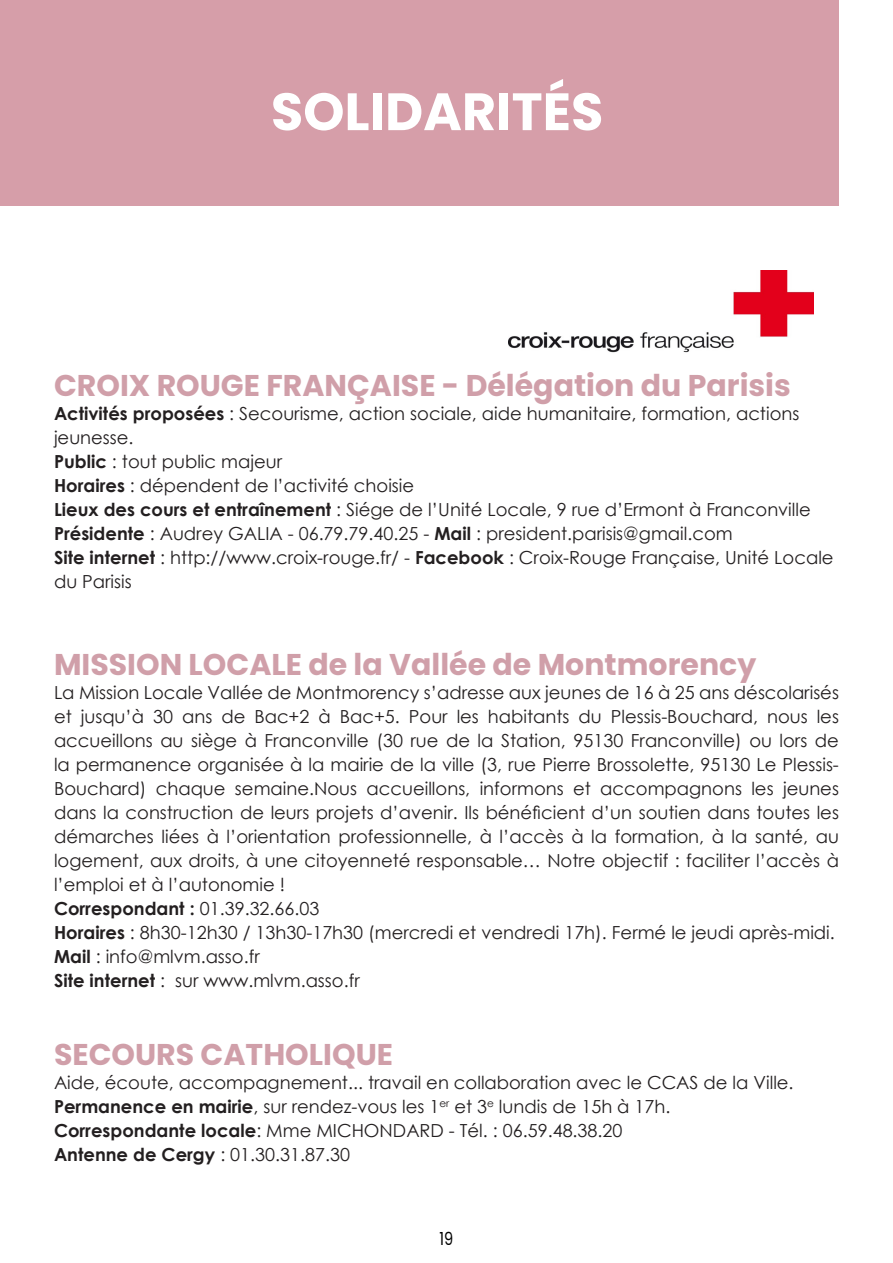
<style>
.page{position:relative;width:893px;height:1263px;background:#fff}
.page>*{position:absolute;margin:0;border:0;box-sizing:border-box;transform-origin:0 0}
.t1{font:700 52.5px "Poppins";color:#fff}
.t2{font:700 30px "Poppins";color:#d09fa9}
.t3{font:18px/24px "Century Gothic";color:#231f20}
.t4{font:700 18px "Century Gothic";color:#231f20}
.t5{font:18px "Poppins";color:#000001;scale:.81 1}
.s1{font-weight:700}
.s2{font-weight:400}
</style>
<div class="page">
<img style="left:508px;top:271px;width:305px;height:82px">
<div style="left:0;top:0;width:839px;height:205px;background:#d69ea9"></div>
<p class="t1" style="left:271px;top:81px;width:334px">SOLIDARITÉS</p>
<p class="t2" style="left:54px;top:368px;width:738px">CROIX ROUGE FRANÇAISE - Délégation du Parisis</p>
<p class="t3" style="left:54px;top:401px;width:747px"><span class="s1">Activités proposées</span> : Secourisme, action sociale, aide humanitaire, formation, actions jeunesse.</p>
<p class="t3" style="left:54px;top:449px;width:230px"><span class="s1">Public</span> : tout public majeur</p>
<p class="t3" style="left:54px;top:473px;width:362px"><span class="s1">Horaires</span> : dépendent de l’activité choisie</p>
<p class="t3" style="left:54px;top:497px;width:758px"><span class="s1">Lieux des cours et entraînement</span> : Siége de l’Unité Locale, 9 rue d’Ermont à Franconville</p>
<p class="t3" style="left:54px;top:521px;width:680px"><span class="s1">Présidente</span> : Audrey GALIA - 06.79.79.40.25 - <span class="s1">Mail</span> : president.parisis@gmail.com</p>
<p class="t3" style="left:54px;top:545px;width:781px"><span class="s1">Site internet</span> : http://www.croix-rouge.fr/ - <span class="s1">Facebook</span> : Croix-Rouge Française, Unité Locale du Parisis</p>
<p class="t2" style="left:54px;top:647px;width:704px">MISSION LOCALE de la Vallée de Montmorency</p>
<p class="t3" style="left:54px;top:680px;width:786px;text-align:justify">La Mission Locale Vallée de Montmorency s’adresse aux jeunes de 16 à 25 ans déscolarisés et jusqu’à 30 ans de Bac+2 à Bac+5. Pour les habitants du Plessis-Bouchard, nous les accueillons au siège à Franconville (30 rue de la Station, 95130 Franconville) ou lors de la permanence organisée à la mairie de la ville (3, rue Pierre Brossolette, 95130 Le Plessis-Bouchard) chaque semaine.Nous accueillons, informons et accompagnons les jeunes dans la construction de leurs projets d’avenir. Ils bénéficient d’un soutien dans toutes les démarches liées à l’orientation professionnelle, à l’accès à la formation, à la santé, au logement, aux droits, à une citoyenneté responsable… Notre objectif : faciliter l’accès à l’emploi et à l’autonomie !</p>
<p class="t4" style="left:54px;top:895px;width:267px">Correspondant : <span class="s2">01.39.32.66.03</span></p>
<p class="t3" style="left:54px;top:920px;width:782px"><span class="s1">Horaires</span> : 8h30-12h30 / 13h30-17h30 (mercredi et vendredi 17h). Fermé le jeudi après-midi.</p>
<p class="t3" style="left:54px;top:944px;width:207px"><span class="s1">Mail</span> : info@mlvm.asso.fr</p>
<p class="t3" style="left:54px;top:968px;width:307px"><span class="s1">Site internet</span> : sur www.mlvm.asso.fr</p>
<p class="t2" style="left:54px;top:1037px;width:341px">SECOURS CATHOLIQUE</p>
<p class="t3" style="left:54px;top:1070px;width:741px">Aide, écoute, accompagnement... travail en collaboration avec le CCAS de la Ville.</p>
<p class="t3" style="left:54px;top:1094px;width:618px"><span class="s1">Permanence en mairie</span>, sur rendez-vous les 1<sup>er</sup> et 3<sup>e</sup> lundis de 15h à 17h.</p>
<p class="t3" style="left:54px;top:1118px;width:570px"><span class="s1">Correspondante locale</span>: Mme MICHONDARD - Tél. : 06.59.48.38.20</p>
<p class="t3" style="left:54px;top:1142px;width:297px"><span class="s1">Antenne de Cergy</span> : 01.30.31.87.30</p>
<p class="t5" style="left:440px;top:1228px;width:18px">19</p>
</div>
